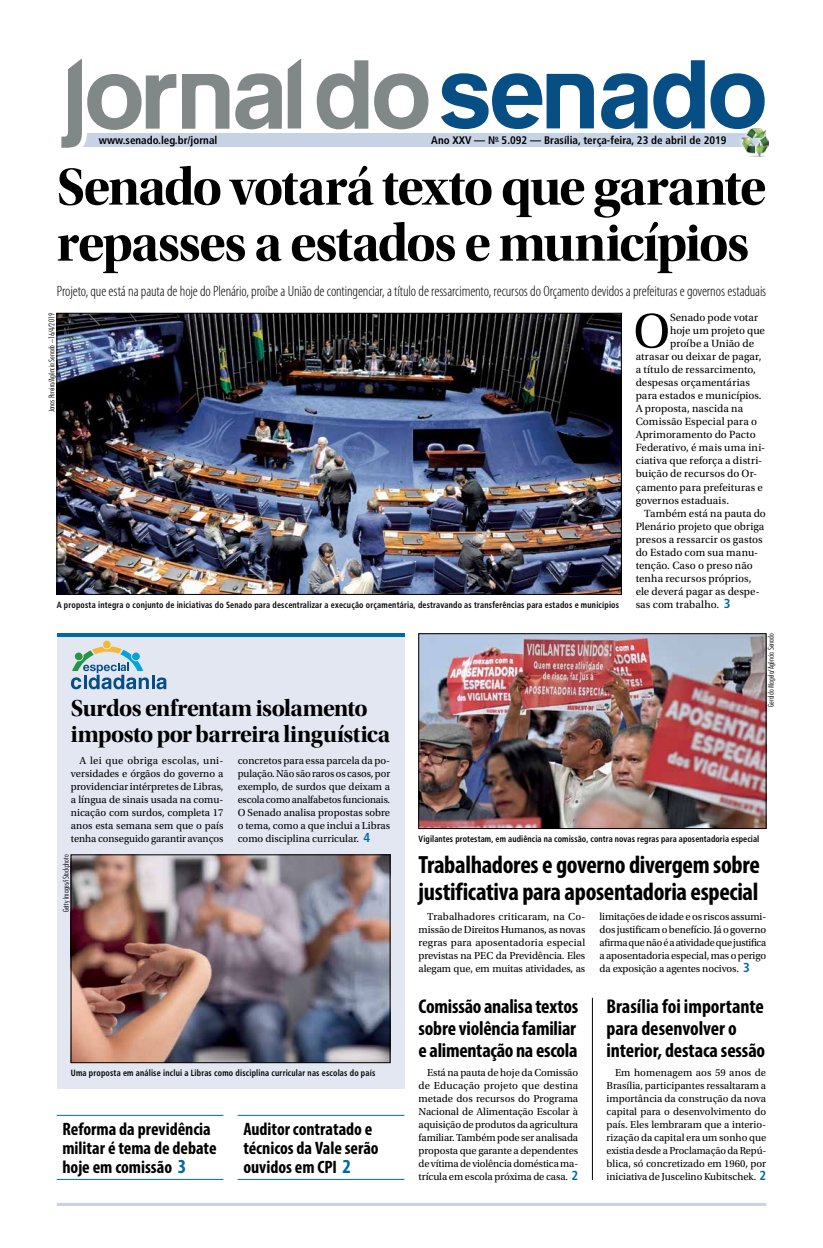
<style>
.page{position:relative;width:823px;height:1248px;background:#fff}
.page>*{position:absolute;margin:0;border:0;box-sizing:border-box;transform-origin:0 0}
.t1{font:54px/56px "Utopia Std Bold Disp";letter-spacing:-.035em;color:#000}
.t2{font:50.8px "Utopia Std";color:#000}
.t3{font:700 condensed 25px/27px "Myriad Pro";letter-spacing:-.015em;color:#000}
.t4{font:24px/26px "Utopia Std Bold Disp";letter-spacing:-.02em;color:#000}
.t5{font:700 condensed 20px/22px "Myriad Pro";letter-spacing:-.01em;color:#000;text-align:justify}
.t6{font:700 condensed 18px/19px "Myriad Pro";color:#000}
.t7{font:300 condensed 15px "Myriad Pro";letter-spacing:-.005em;color:#000}
.t8{font:11px "Utopia Std";letter-spacing:.005em;color:#000}
.t9{font:700 condensed 11px "Frutiger";color:#000}
.t10{font:10.6px/13px "Utopia Std";letter-spacing:-.01em;color:#000;text-align:justify}
.t11{font:700 condensed 9px "Frutiger";letter-spacing:.02em;color:#000;scale:.9 1}
.t12{font:300 condensed 8px "Futura BT";color:#000}
.s1{font-family:"Frutiger";font-weight:700;font-stretch:condensed;font-size:13px;color:#0069a4}
.s2{font-size:20px;color:#0069a4}
</style>
<div class="page">
<hr style="left:57px;top:1202px;width:708px;height:3px;background:#c6d2e6">
<div style="left:76px;top:134px;width:689px;height:13px;background:#c6d2e6"></div>
<svg style="left:182px;top:74px;width:47px;height:55px"></svg>
<svg style="left:316px;top:60px;width:52px;height:69px"></svg>
<svg style="left:374px;top:73px;width:54px;height:56px"></svg>
<svg style="left:235px;top:58px;width:66px;height:71px"></svg>
<svg style="left:653px;top:60px;width:51px;height:69px"></svg>
<svg style="left:710px;top:73px;width:54px;height:56px"></svg>
<svg style="left:441px;top:73px;width:152px;height:56px"></svg>
<svg style="left:601px;top:73px;width:46px;height:56px"></svg>
<svg style="left:61px;top:58px;width:115px;height:90px"></svg>
<div style="left:736px;top:126px;width:33px;height:32px;background:#fff;opacity:.75"></div>
<img style="left:740px;top:129px;width:28px;height:27px">
<div style="left:57px;top:633px;width:347px;height:455px;background:#e2e7f2"></div>
<hr style="left:57px;top:633px;width:347px;height:3px;background:#0069a4">
<div style="left:103px;top:640px;width:8px;height:8px;background:#f4b935;border-radius:50%"></div>
<svg style="left:71px;top:646px;width:95px;height:43px"></svg>
<img style="left:73px;top:856px;width:315px;height:204px">
<div style="left:71px;top:854px;width:319px;height:208px;border:1px solid #000"></div>
<hr style="left:57px;top:1178px;width:166px;height:1px;background:#0069a4">
<hr style="left:237px;top:1178px;width:167px;height:1px;background:#0069a4">
<hr style="left:57px;top:1114px;width:166px;height:1px;background:#0069a4">
<hr style="left:237px;top:1114px;width:167px;height:1px;background:#0069a4">
<img style="left:420px;top:635px;width:343px;height:191px">
<div style="left:418px;top:633px;width:347px;height:195px;border:1px solid #000"></div>
<hr style="left:591px;top:997px;width:1px;height:182px;background:#000">
<img style="left:59px;top:315px;width:560px;height:277px">
<div style="left:57px;top:313px;width:564px;height:281px;border:1px solid #000"></div>
<p class="t9" style="left:99px;top:134px;width:120px">www.senado.leg.br/jornal</p>
<p class="t9" style="left:431px;top:134px;width:297px">Ano XXV — N<sup>o</sup> 5.092 — Brasília, terça-feira, 23 de abril de 2019</p>
<h1 class="t1" style="left:57px;top:159px;width:710px">Senado votará texto que garante repasses a estados e municípios</h1>
<h3 class="t7" style="left:57px;top:282px;width:710px">Projeto, que está na pauta de hoje do Plenário, proíbe a União de contingenciar, a título de ressarcimento, recursos do Orçamento devidos a prefeituras e governos estaduais</h3>
<h2 class="t2" style="left:633px;top:303px;width:38px">O</h2>
<p class="t8" style="left:669px;top:312px;width:90px">Senado pode votar</p>
<p class="t12" style="left:47px;top:412px;width:101px;rotate:-90deg">Jonas Pereira/Agência Senado –16/4/2019</p>
<p class="t8" style="left:669px;top:325px;width:96px">hoje um projeto que</p>
<p class="t8" style="left:669px;top:338px;width:85px">proíbe a União de</p>
<p class="t8" style="left:635px;top:351px;width:127px">atrasar ou deixar de pagar,</p>
<p class="t8" style="left:635px;top:364px;width:122px">a título de ressarcimento,</p>
<p class="t8" style="left:635px;top:377px;width:116px">despesas orçamentárias</p>
<p class="t8" style="left:635px;top:390px;width:127px">para estados e municípios.</p>
<p class="t8" style="left:635px;top:403px;width:109px">A proposta, nascida na</p>
<p class="t8" style="left:635px;top:416px;width:123px">Comissão Especial para o</p>
<p class="t8" style="left:635px;top:429px;width:121px">Aprimoramento do Pacto</p>
<p class="t8" style="left:635px;top:442px;width:131px">Federativo, é mais uma ini-</p>
<p class="t8" style="left:635px;top:455px;width:128px">ciativa que reforça a distri-</p>
<p class="t8" style="left:635px;top:468px;width:123px">buição de recursos do Or-</p>
<p class="t8" style="left:635px;top:481px;width:129px">çamento para prefeituras e</p>
<p class="t8" style="left:635px;top:494px;width:95px">governos estaduais.</p>
<p class="t8" style="left:643px;top:507px;width:123px">Também está na pauta do</p>
<p class="t8" style="left:635px;top:520px;width:130px">Plenário projeto que obriga</p>
<p class="t8" style="left:635px;top:533px;width:128px">presos a ressarcir os gastos</p>
<p class="t8" style="left:635px;top:546px;width:124px">do Estado com sua manu-</p>
<p class="t8" style="left:635px;top:559px;width:118px">tenção. Caso o preso não</p>
<p class="t8" style="left:635px;top:572px;width:117px">tenha recursos próprios,</p>
<p class="t8" style="left:635px;top:585px;width:125px">ele deverá pagar as despe-</p>
<p class="t11" style="left:57px;top:599px;width:626px">A proposta integra o conjunto de iniciativas do Senado para descentralizar a execução orçamentária, destravando as transferências para estados e municípios</p>
<p class="t8" style="left:635px;top:598px;width:96px">sas com trabalho. <span class="s1">3</span></p>
<h3 class="t4" style="left:71px;top:695px;width:320px">Surdos enfrentam isolamento imposto por barreira linguística</h3>
<p class="t10" style="left:71px;top:753px;width:154px;text-indent:9px">A lei que obriga escolas, uni&shy;versidades e órgãos do governo a providenciar intérpretes de Libras, a língua de sinais usada na comu&shy;nicação com surdos, completa 17 anos esta semana sem que o país tenha conseguido garantir avanços</p>
<p class="t10" style="left:237px;top:753px;width:154px">concretos para essa parcela da po&shy;pulação. Não são raros os casos, por exemplo, de surdos que deixam a escola como analfabetos funcionais.<br>O Senado analisa propostas sobre o tema, como a que inclui a Libras como disciplina curricular. <span class="s1">4</span></p>
<p class="t12" style="left:61px;top:912px;width:59px;rotate:-90deg">Getty Images/iStockphoto</p>
<p class="t11" style="left:71px;top:1067px;width:339px">Uma proposta em análise inclui a Libras como disciplina curricular nas escolas do país</p>
<h3 class="t6" style="left:62px;top:1119px;width:155px">Reforma da previdência militar é tema de debate hoje em comissão <span class="s2">3</span></h3>
<h3 class="t6" style="left:243px;top:1119px;width:137px">Auditor contratado e técnicos da Vale serão ouvidos em CPI <span class="s2">2</span></h3>
<p class="t12" style="left:765px;top:706px;width:75px;rotate:-90deg">Geraldo Magela/Agência Senado</p>
<p class="t11" style="left:418px;top:833px;width:380px">Vigilantes protestam, em audiência na comissão, contra novas regras para aposentadoria especial</p>
<h3 class="t3" style="left:418px;top:851px;width:343px">Trabalhadores e governo divergem sobre justificativa para aposentadoria especial</h3>
<p class="t10" style="left:418px;top:909px;width:168px;text-indent:9px">Trabalhadores criticaram, na Co&shy;missão de Direitos Humanos, as novas regras para aposentadoria especial previstas na PEC da Previdência. Eles alegam que, em muitas atividades, as</p>
<p class="t10" style="left:599px;top:909px;width:168px">limitações de idade e os riscos assumi&shy;dos justificam o benefício. Já o governo afirma que não é a atividade que justifica a aposentadoria especial, mas o perigo da exposição a agentes nocivos. <span class="s1">3</span></p>
<h3 class="t5" style="left:418px;top:994px;width:161px">Comissão analisa textos sobre violência familiar e alimentação na escola</h3>
<h3 class="t5" style="left:606px;top:994px;width:160px;text-align:left">Brasília foi importante para desenvolver o interior, destaca sessão</h3>
<p class="t10" style="left:418px;top:1065px;width:161px;text-indent:9px">Está na pauta de hoje da Comissão de Educação projeto que destina metade dos recursos do Programa Nacional de Alimentação Escolar à aquisição de produtos da agricultura familiar. Também pode ser analisada proposta que garante a dependentes de vítima de violência doméstica ma&shy;trícula em escola próxima de casa. <span class="s1">2</span></p>
<p class="t10" style="left:606px;top:1065px;width:161px;text-indent:9px">Em homenagem aos 59 anos de Brasília, participantes ressaltaram a importância da construção da nova capital para o desenvolvimento do país. Eles lembraram que a interio&shy;rização da capital era um sonho que existia desde a Proclamação da Repú&shy;blica, só concretizado em 1960, por iniciativa de Juscelino Kubitschek. <span class="s1">2</span></p>
</div>
